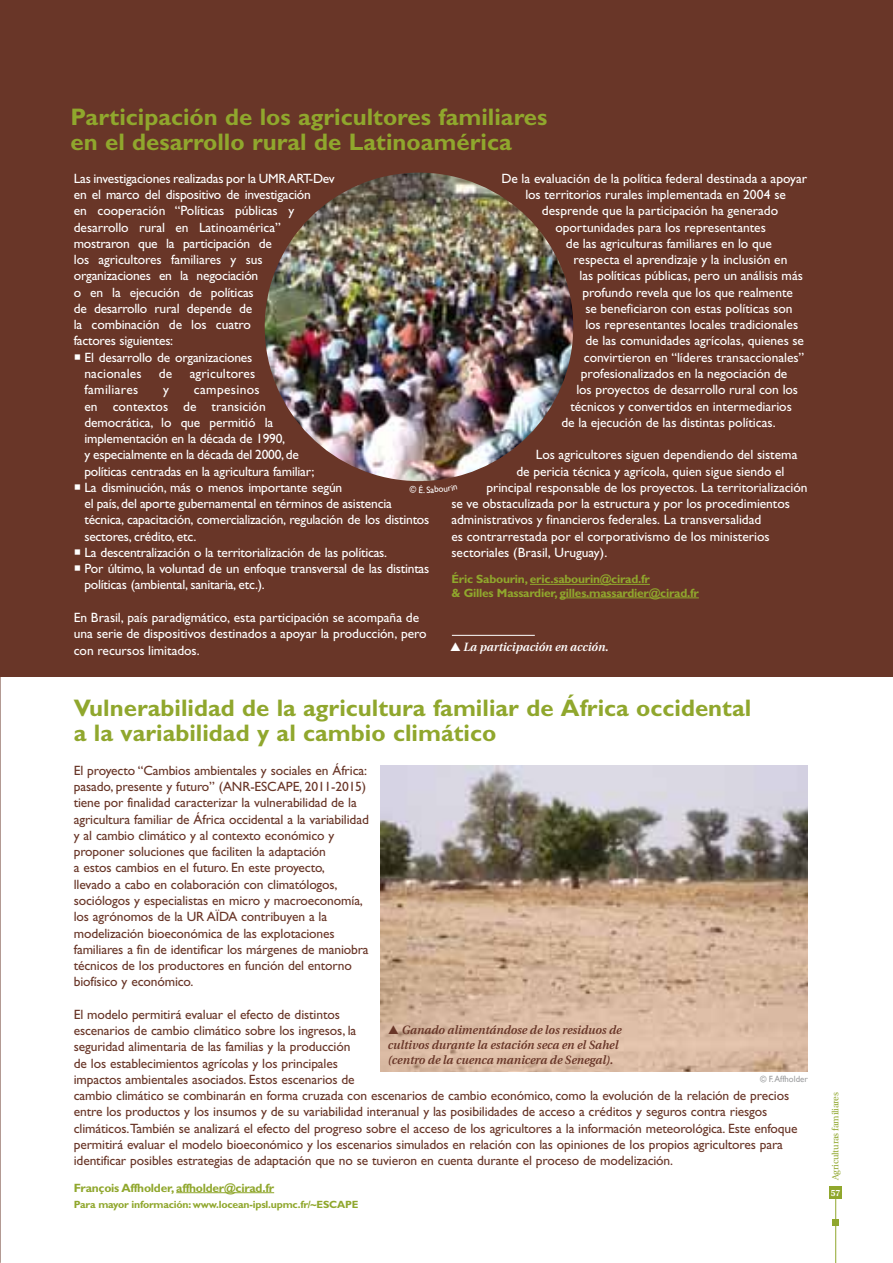
<style>
.page{position:relative;width:893px;height:1263px;background:#fff}
.page>*{position:absolute;margin:0;border:0;box-sizing:border-box;transform-origin:0 0}
.t1{font:700 24px/25.5px "Gill Sans";color:#90a72d}
.t2{font:13.5px/16.2px "Gill Sans";letter-spacing:-.005em;color:#fff}
.t3{font:13.5px/16.2px "Gill Sans";letter-spacing:-.01em;color:#693628}
.t4{font:13.5px "Gill Sans";letter-spacing:.025em;color:#fff}
.t5{font:700 12px/13.5px "Gill Sans";letter-spacing:-.02em;color:#90a72d}
.t6{font:italic 600 12px/15px "Utopia";color:#693628}
.t7{font:italic 600 12px "Utopia";color:#fff}
.t8{font:700 10.5px "Gill Sans";letter-spacing:-.02em;color:#90a72d}
.t9{font:9px "Utopia";letter-spacing:-.02em;color:#90a72d}
.t10{font:9px "Gill Sans";color:#9c9d9f}
.t11{font:700 9px "Utopia";color:#fff;scale:.95 1}
</style>
<div class="page">
<div style="left:832px;top:1220px;width:7px;height:6px;background:#90a72d"></div>
<div style="left:829px;top:1186px;width:13px;height:13px;background:#90a72d"></div>
<hr style="left:835px;top:1199px;width:1px;height:64px;background:#90a72d">
<div style="left:0;top:0;width:893px;height:676px;background:#693628"></div>
<hr style="left:530px;top:584px;width:120px;height:1px;background:#90a72d">
<hr style="left:560px;top:598px;width:139px;height:1px;background:#90a72d">
<img style="left:265px;top:173px;width:308px;height:308px;border-radius:50%">
<hr style="left:176px;top:1192px;width:98px;height:1px;background:#90a72d">
<hr style="left:452px;top:635px;width:83px;height:1px;background:#fff">
<img style="left:380px;top:766px;width:428px;height:305px">
<svg style="left:389px;top:1025px;width:9px;height:9px"></svg>
<h1 class="t1" style="left:71px;top:107px;width:478px">Participación de los agricultores familiares en el desarrollo rural de Latinoamérica</h1>
<p class="t2" style="left:74px;top:172px;width:263px">Las investigaciones realizadas por la UMR ART-Dev en el marco del dispositivo de investigación<br>en cooperación “Políticas públicas y desarrollo rural en Latinoamérica” mostraron que la participación de<br>los agricultores familiares y sus organizaciones en la negociación<br>o en la ejecución de políticas<br>de desarrollo rural depende de<br>la combinación de los cuatro<br>factores siguientes:</p>
<p class="t2" style="left:84px;top:351px;width:169px;text-indent:-11px">○ El desarrollo de organizaciones nacionales</p>
<p class="t2" style="left:159px;top:367px;width:15px">de</p>
<p class="t2" style="left:190px;top:367px;width:67px">agricultores</p>
<p class="t4" style="left:84px;top:385px;width:55px">familiares</p>
<p class="t2" style="left:163px;top:383px;width:7px">y</p>
<p class="t2" style="left:84px;top:383px;width:231px;text-indent:109px">campesinos<br>en contextos de transición democrática, lo que permitió la implementación en la década de 1990,<br>y especialmente en la década del 2000, de políticas centradas en la agricultura familiar;</p>
<p class="t2" style="left:84px;top:481px;width:346px;text-indent:-11px">○ La disminución, más o menos importante según<br>el país, del aporte gubernamental en términos de asistencia técnica, capacitación, comercialización, regulación de los distintos sectores, crédito, etc.</p>
<p class="t2" style="left:74px;top:546px;width:315px">○ La descentralización o la territorialización de las políticas.</p>
<p class="t2" style="left:84px;top:562px;width:346px;text-indent:-11px">○ Por último, la voluntad de un enfoque transversal de las distintas políticas (ambiental, sanitaria, etc.).</p>
<p class="t2" style="left:74px;top:611px;width:354px">En Brasil, país paradigmático, esta participación se acompaña de una serie de dispositivos destinados a apoyar la producción, pero con recursos limitados.</p>
<p class="t2" style="left:501px;top:172px;width:307px">De la evaluación de la política federal destinada a apoyar</p>
<p class="t2" style="left:525px;top:188px;width:262px">los territorios rurales implementada en 2004 se</p>
<p class="t2" style="left:542px;top:204px;width:238px">desprende que la participación ha generado</p>
<p class="t2" style="left:555px;top:220px;width:212px">oportunidades para los representantes</p>
<p class="t2" style="left:566px;top:237px;width:208px">de las agriculturas familiares en lo que</p>
<p class="t2" style="left:573px;top:253px;width:216px">respecta el aprendizaje y la inclusión en</p>
<p class="t2" style="left:579px;top:269px;width:225px">las políticas públicas, pero un análisis más</p>
<p class="t2" style="left:582px;top:285px;width:212px">profundo revela que los que realmente</p>
<p class="t2" style="left:585px;top:302px;width:209px">se beneficiaron con estas políticas son</p>
<p class="t2" style="left:585px;top:318px;width:214px">los representantes locales tradicionales</p>
<p class="t2" style="left:585px;top:334px;width:220px">de las comunidades agrícolas, quienes se</p>
<p class="t2" style="left:584px;top:351px;width:222px">convirtieron en “líderes transaccionales”</p>
<p class="t2" style="left:581px;top:367px;width:208px">profesionalizados en la negociación de</p>
<p class="t2" style="left:576px;top:383px;width:223px">los proyectos de desarrollo rural con los</p>
<p class="t2" style="left:570px;top:399px;width:223px">técnicos y convertidos en intermediarios</p>
<p class="t2" style="left:561px;top:416px;width:216px">de la ejecución de las distintas políticas.</p>
<p class="t2" style="left:536px;top:448px;width:263px">Los agricultores siguen dependiendo del sistema</p>
<p class="t2" style="left:516px;top:464px;width:270px">de pericia técnica y agrícola, quien sigue siendo el</p>
<p class="t2" style="left:486px;top:481px;width:323px">principal responsable de los proyectos. La territorialización</p>
<p class="t2" style="left:451px;top:497px;width:340px">se ve obstaculizada por la estructura y por los procedimientos</p>
<p class="t2" style="left:451px;top:513px;width:311px">administrativos y financieros federales. La transversalidad</p>
<p class="t2" style="left:451px;top:529px;width:320px">es contrarrestada por el corporativismo de los ministerios</p>
<p class="t2" style="left:451px;top:546px;width:157px">sectoriales (Brasil, Uruguay).</p>
<p class="t5" style="left:451px;top:574px;width:249px">Éric Sabourin, eric.sabourin@cirad.fr<br>&amp; Gilles Massardier, gilles.massardier@cirad.fr</p>
<p class="t7" style="left:464px;top:643px;width:146px">La participación en acción.</p>
<h1 class="t1" style="left:74px;top:698px;width:679px">Vulnerabilidad de la agricultura familiar de África occidental a la variabilidad y al cambio climático</h1>
<p class="t3" style="left:74px;top:764px;width:297px">El proyecto “Cambios ambientales y sociales en África: pasado, presente y futuro” (ANR-ESCAPE, 2011-2015) tiene por finalidad caracterizar la vulnerabilidad de la agricultura familiar de África occidental a la variabilidad y al cambio climático y al contexto económico y proponer soluciones que faciliten la adaptación<br>a estos cambios en el futuro. En este proyecto,<br>llevado a cabo en colaboración con climatólogos, sociólogos y especialistas en micro y macroeconomía, los agrónomos de la UR AÏDA contribuyen a la modelización bioeconómica de las explotaciones familiares a fin de identificar los márgenes de maniobra técnicos de los productores en función del entorno biofísico y económico.</p>
<p class="t3" style="left:74px;top:1008px;width:725px">El modelo permitirá evaluar el efecto de distintos<br>escenarios de cambio climático sobre los ingresos, la<br>seguridad alimentaria de las familias y la producción<br>de los establecimientos agrícolas y los principales<br>impactos ambientales asociados. Estos escenarios de<br>cambio climático se combinarán en forma cruzada con escenarios de cambio económico, como la evolución de la relación de precios entre los productos y los insumos y de su variabilidad interanual y las posibilidades de acceso a créditos y seguros contra riesgos climáticos. También se analizará el efecto del progreso sobre el acceso de los agricultores a la información meteorológica. Este enfoque permitirá evaluar el modelo bioeconómico y los escenarios simulados en relación con las opiniones de los propios agricultores para identificar posibles estrategias de adaptación que no se tuvieron en cuenta durante el proceso de modelización.</p>
<p class="t5" style="left:74px;top:1182px;width:202px">François Affholder, affholder@cirad.fr</p>
<p class="t8" style="left:74px;top:1201px;width:286px">Para mayor información: www.locean-ipsl.upmc.fr/~ESCAPE</p>
<p class="t6" style="left:388px;top:1023px;width:235px;text-indent:14px">Ganado alimentándose de los residuos de cultivos durante la estación seca en el Sahel (centro de la cuenca manicera de Senegal).</p>
<p class="t10" style="left:760px;top:1074px;width:49px">© F. Affholder</p>
<p class="t9" style="left:832px;top:1180px;width:90px;rotate:-90deg">Agriculturas familiares</p>
<p class="t11" style="left:831px;top:1189px;width:11px">57</p>
</div>
